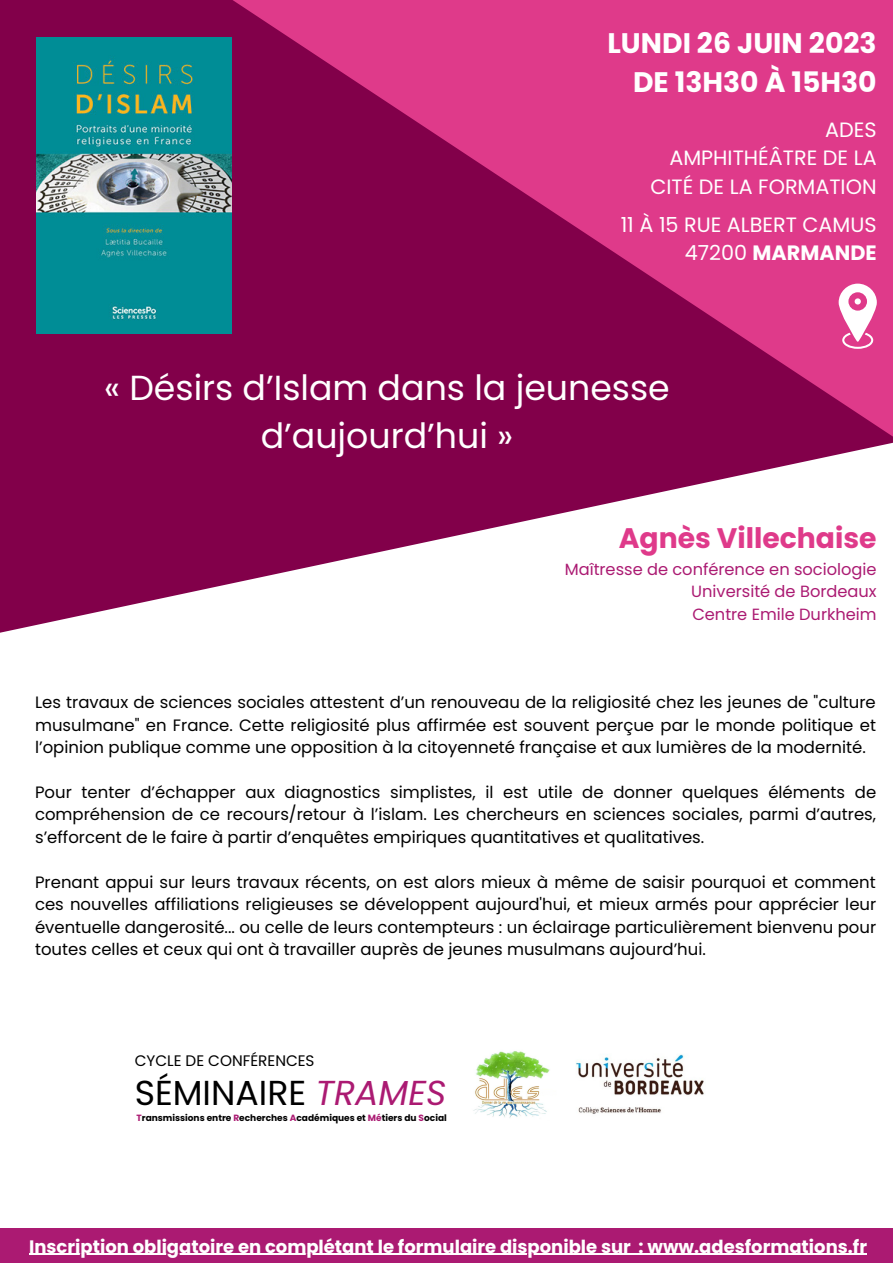
<style>
.page{position:relative;width:893px;height:1264px;background:#fff}
.page>*{position:absolute;margin:0;border:0;box-sizing:border-box;transform-origin:0 0}
.t1{font:34.8px/48px "Poppins";color:#fff;text-align:center}
.t2{font:34.65px "Poppins";color:#000}
.t3{font:700 28.2px/39.3px "Poppins";color:#fff;text-align:right}
.t4{font:700 28.2px "Poppins";color:#df3a8a}
.t5{font:20.7px/28px "Poppins";color:#fff;text-align:right}
.t6{font:700 18px "Poppins";color:#fff}
.t7{font:16.5px/22.5px "Poppins";color:#000;text-align:justify}
.t8{font:16.2px/22.5px "Poppins";color:#ab1a72;text-align:justify}
.t9{font:15.3px "Poppins";color:#000}
.t10{font:700 9px "Poppins";color:#000}
.s1{font-weight:700}
.s2{font-style:italic;color:#ab1a72}
.s3{color:#ab1a72}
</style>
<div class="page">
<svg style="left:0;top:444px;width:887px;height:189px"></svg>
<svg style="left:0;top:0;width:892px;height:444px;background:#a81865"></svg>
<svg style="left:838px;top:283px;width:38px;height:66px"></svg>
<img style="left:36px;top:38px;width:195px;height:295px">
<div style="left:0;top:1228px;width:892px;height:34px;background:#ab1a72"></div>
<hr style="left:29px;top:1253px;width:602px;height:1px;background:#fff">
<hr style="left:638px;top:1253px;width:229px;height:1px;background:#fff">
<img style="left:473px;top:1051px;width:77px;height:67px">
<img style="left:576px;top:1054px;width:128px;height:60px">
<h3 class="t3" style="left:607px;top:23px;width:270px">LUNDI 26 JUIN 2023<br>DE 13H30 À 15H30</h3>
<p class="t5" style="left:650px;top:116px;width:228px">ADES<br>AMPHITHÉÂTRE DE LA<br>CITÉ DE LA FORMATION</p>
<p class="t5" style="left:620px;top:210px;width:257px">11 À 15 RUE ALBERT CAMUS<br>47200 <span class="s1">MARMANDE</span></p>
<h1 class="t1" style="left:104px;top:363px;width:567px">« Désirs d’Islam dans la jeunesse d’aujourd’hui »</h1>
<h3 class="t4" style="left:618px;top:518px;width:259px">Agnès Villechaise</h3>
<p class="t8" style="left:691px;top:557px;width:187px;text-indent:-126px">Maîtresse de conférence en sociologie Université de Bordeaux Centre Emile Durkheim</p>
<p class="t7" style="left:35px;top:691px;width:842px">Les travaux de sciences sociales attestent d’un renouveau de la religiosité chez les jeunes de "culture musulmane" en France. Cette religiosité plus affirmée est souvent perçue par le monde politique et l’opinion publique comme une opposition à la citoyenneté française et aux lumières de la modernité.</p>
<p class="t7" style="left:35px;top:781px;width:842px">Pour tenter d’échapper aux diagnostics simplistes, il est utile de donner quelques éléments de compréhension de ce recours/retour à l’islam. Les chercheurs en sciences sociales, parmi d’autres, s’efforcent de le faire à partir d’enquêtes empiriques quantitatives et qualitatives.</p>
<p class="t7" style="left:35px;top:871px;width:842px">Prenant appui sur leurs travaux récents, on est alors mieux à même de saisir pourquoi et comment ces nouvelles affiliations religieuses se développent aujourd'hui, et mieux armés pour apprécier leur éventuelle dangerosité... ou celle de leurs contempteurs : un éclairage particulièrement bienvenu pour toutes celles et ceux qui ont à travailler auprès de jeunes musulmans aujourd’hui.</p>
<p class="t9" style="left:135px;top:1049px;width:181px">CYCLE DE CONFÉRENCES</p>
<h2 class="t2" style="left:135px;top:1068px;width:313px">SÉMINAIRE <span class="s2">TRAMES</span></h2>
<p class="t10" style="left:136px;top:1111px;width:312px"><span class="s3">T</span>ransmissions entre <span class="s3">R</span>echerches <span class="s3">A</span>cadémiques et <span class="s3">Mé</span>tiers du <span class="s3">S</span>ocial</p>
<p class="t6" style="left:29px;top:1233px;width:839px">Inscription obligatoire en complétant le formulaire disponible sur : www.adesformations.fr</p>
</div>
